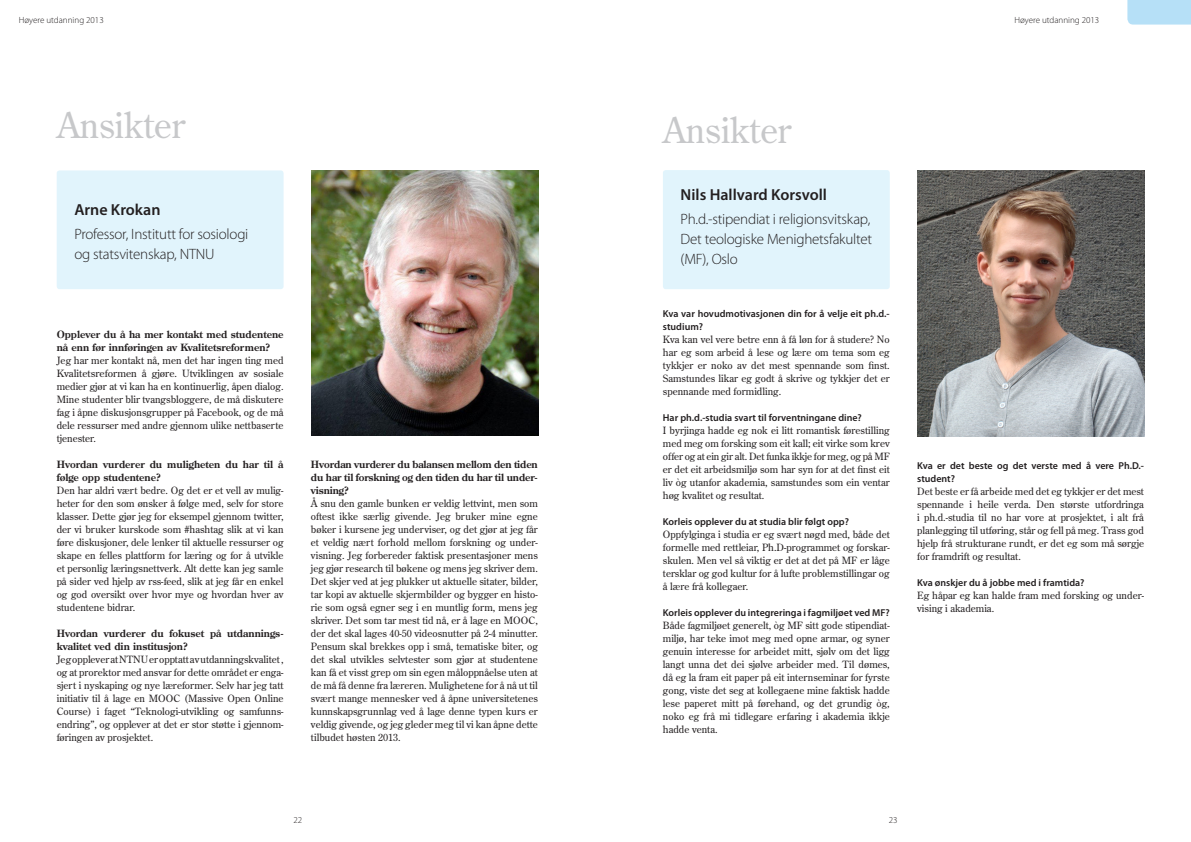
<style>
.page{position:relative;width:1191px;height:842px;background:#fff}
.page>*{position:absolute;margin:0;border:0;box-sizing:border-box;transform-origin:0 0}
.tittel2{font:35px "Century Old Style";color:#c7c8ca}
.uthevet{font:600 16px "Myriad Pro";color:#231f20}
.uthevet-2{font:300 15px/20px "Myriad Pro";letter-spacing:-.015em;color:#231f20}
.t1{font:10px/13px "Century Old Style";color:#231f20;text-align:justify}
.t2{font:700 10px/13px "Century Old Style";color:#231f20}
.t3{font:600 10px/13px "Myriad Pro";color:#231f20}
.t4{font:300 9px "Myriad Pro";color:#231f20}
</style>
<div class="page">
<div style="left:1127px;top:0;width:64px;height:25px;background:#b6e0f7"></div>
<div style="left:57px;top:170px;width:226px;height:119px;background:#e1f4fc;border-radius:3px"></div>
<img style="left:312px;top:170px;width:227px;height:266px">
<img style="left:917px;top:170px;width:227px;height:266px">
<div style="left:663px;top:170px;width:226px;height:119px;background:#e1f4fc;border-radius:3px"></div>
<p class="t4" style="left:19px;top:15px;width:86px">Høyere utdanning 2013</p>
<p class="t4" style="left:1014px;top:15px;width:86px">Høyere utdanning 2013</p>
<p class="tittel2" style="left:57px;top:102px;width:130px">Ansikter</p>
<p class="uthevet" style="left:74px;top:200px;width:88px">Arne Krokan</p>
<p class="uthevet-2" style="left:74px;top:225px;width:175px">Professor, Institutt for sosiologi og statsvitenskap, NTNU</p>
<p class="t2" style="left:57px;top:328px;width:228px">Opplever du å ha mer kontakt med studentene nå enn før innføringen av Kvalitetsreformen?</p>
<p class="t1" style="left:57px;top:354px;width:228px">Jeg har mer kontakt nå, men det har ingen ting med Kvalitetsreformen å gjøre. Utviklingen av sosiale medier gjør at vi kan ha en kontinuerlig, åpen dialog.<br>Mine studenter blir tvangsbloggere, de må diskutere fag i åpne diskusjonsgrupper på Facebook, og de må dele ressurser med andre gjennom ulike nettbaserte tjenester.</p>
<p class="t2" style="left:57px;top:458px;width:228px">Hvordan vurderer du muligheten du har til å følge opp studentene?</p>
<p class="t1" style="left:57px;top:484px;width:228px">Den har aldri vært bedre. Og det er et vell av mulig&shy;heter for den som ønsker å følge med, selv for store klasser. Dette gjør jeg for eksempel gjennom twitter, der vi bruker kurskode som #hashtag slik at vi kan føre diskusjoner, dele lenker til aktuelle ressurser og skape en felles plattform for læring og for å utvikle et personlig læringsnettverk. Alt dette kan jeg samle på sider ved hjelp av rss-feed, slik at jeg får en enkel og god oversikt over hvor mye og hvordan hver av studentene bidrar.</p>
<p class="t2" style="left:57px;top:627px;width:228px">Hvordan vurderer du fokuset på utdannings&shy;kvalitet ved din institusjon?</p>
<p class="t1" style="left:57px;top:653px;width:228px">Jeg opplever at NTNU er opptatt av utdanningskvalitet , og at prorektor med ansvar for dette området er enga&shy;sjert i nyskaping og nye læreformer. Selv har jeg tatt initiativ til å lage en MOOC (Massive Open Online Course) i faget “Teknologi-utvikling og samfunns&shy;endring”, og opplever at det er stor støtte i gjennom&shy;føringen av prosjektet.</p>
<p class="t2" style="left:311px;top:458px;width:228px;text-align:justify">Hvordan vurderer du balansen mellom den tiden du har til forskning og den tiden du har til under&shy;visning?</p>
<p class="t1" style="left:311px;top:497px;width:228px">Å snu den gamle bunken er veldig lettvint, men som oftest ikke særlig givende. Jeg bruker mine egne bøker i kursene jeg underviser, og det gjør at jeg får et veldig nært forhold mellom forskning og under&shy;visning. Jeg forbereder faktisk presentasjoner mens jeg gjør research til bøkene og mens jeg skriver dem.<br>Det skjer ved at jeg plukker ut aktuelle sitater, bilder, tar kopi av aktuelle skjermbilder og bygger en histo&shy;rie som også egner seg i en muntlig form, mens jeg skriver. Det som tar mest tid nå, er å lage en MOOC, der det skal lages 40-50 videosnutter på 2-4 minutter.<br>Pensum skal brekkes opp i små, tematiske biter, og det skal utvikles selvtester som gjør at studentene kan få et visst grep om sin egen måloppnåelse uten at de må få denne fra læreren. Mulighetene for å nå ut til svært mange mennesker ved å åpne universitetenes kunnskapsgrunnlag ved å lage denne typen kurs er veldig givende, og jeg gleder meg til vi kan åpne dette tilbudet høsten 2013.</p>
<p class="tittel2" style="left:663px;top:108px;width:130px">Ansikter</p>
<p class="uthevet" style="left:680px;top:185px;width:148px">Nils Hallvard Korsvoll</p>
<p class="uthevet-2" style="left:680px;top:209px;width:193px">Ph.d.-stipendiat i religionsvitskap,<br>Det teologiske Menighetsfakultet (MF), Oslo</p>
<p class="t3" style="left:663px;top:306px;width:228px">Kva var hovudmotivasjonen din for å velje eit ph.d.- studium?</p>
<p class="t1" style="left:663px;top:332px;width:228px">Kva kan vel vere betre enn å få løn for å studere? No har eg som arbeid å lese og lære om tema som eg tykkjer er noko av det mest spennande som finst.<br>Samstundes likar eg godt å skrive og tykkjer det er spennande med formidling.</p>
<p class="t3" style="left:663px;top:410px;width:200px">Har ph.d.-studia svart til forventningane dine?</p>
<p class="t1" style="left:663px;top:423px;width:228px">I byrjinga hadde eg nok ei litt romantisk førestilling med meg om forsking som eit kall; eit virke som krev offer og at ein gir alt. Det funka ikkje for meg, og på MF er det eit arbeidsmiljø som har syn for at det finst eit liv òg utanfor akademia, samstundes som ein ventar høg kvalitet og resultat.</p>
<p class="t3" style="left:663px;top:514px;width:188px">Korleis opplever du at studia blir følgt opp?</p>
<p class="t1" style="left:663px;top:527px;width:228px">Oppfylginga i studia er eg svært nøgd med, både det formelle med rettleiar, Ph.D-programmet og forskar&shy;skulen. Men vel så viktig er det at det på MF er låge tersklar og god kultur for å lufte problemstillingar og å lære frå kollegaer.</p>
<p class="t3" style="left:663px;top:605px;width:228px">Korleis opplever du integreringa i fagmiljøet ved MF?</p>
<p class="t1" style="left:663px;top:618px;width:228px">Både fagmiljøet generelt, òg MF sitt gode stipendiat&shy;miljø, har teke imot meg med opne armar, og syner genuin interesse for arbeidet mitt, sjølv om det ligg langt unna det dei sjølve arbeider med. Til dømes, då eg la fram eit paper på eit internseminar for fyrste gong, viste det seg at kollegaene mine faktisk hadde lese paperet mitt på førehand, og det grundig òg, noko eg frå mi tidlegare erfaring i akademia ikkje hadde venta.</p>
<p class="t3" style="left:917px;top:459px;width:228px">Kva er det beste og det verste med å vere Ph.D.- student?</p>
<p class="t1" style="left:917px;top:485px;width:228px">Det beste er få arbeide med det eg tykkjer er det mest spennande i heile verda. Den største utfordringa i ph.d.-studia til no har vore at prosjektet, i alt frå planlegging til utføring, står og fell på meg. Trass god hjelp frå strukturane rundt, er det eg som må sørgje for framdrift og resultat.</p>
<p class="t3" style="left:917px;top:576px;width:169px">Kva ønskjer du å jobbe med i framtida?</p>
<p class="t1" style="left:917px;top:589px;width:228px">Eg håpar eg kan halde fram med forsking og under&shy;vising i akademia.</p>
<p class="t4" style="left:293px;top:815px;width:10px">22</p>
<p class="t4" style="left:889px;top:815px;width:10px">23</p>
</div>
